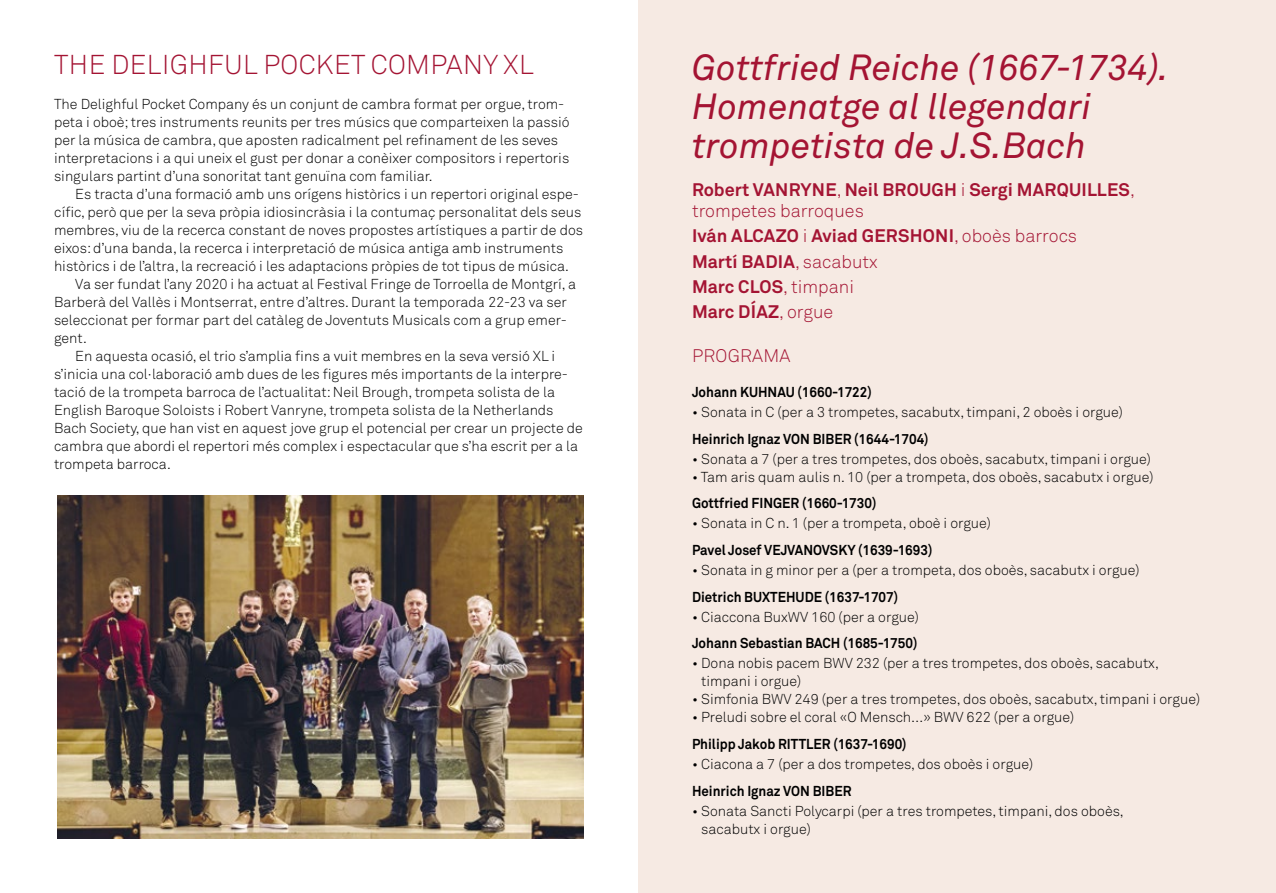
<style>
.page{position:relative;width:1276px;height:893px;background:#fff}
.page>*{position:absolute;margin:0;border:0;box-sizing:border-box;transform-origin:0 0}
.t1{font:italic 36px/39px "Akkurat";color:#a41433}
.t2{font:300 27px "Akkurat";letter-spacing:.015em;color:#a41433}
.t3{font:700 18px/25.2px "Akkurat";letter-spacing:.01em;color:#a41433}
.t4{font:300 18px "Akkurat";letter-spacing:.015em;color:#a41433}
.t5{font:300 14.25px/18px "Akkurat";color:#000}
.t6{font:700 14.25px "Akkurat";color:#000;scale:.93 1}
.s1{font-weight:300}
</style>
<div class="page">
<div style="left:638px;top:0;width:638px;height:893px;background:#f6eae3"></div>
<img style="left:58px;top:495px;width:526px;height:344px">
<h2 class="t2" style="left:54px;top:48px;width:481px">THE DELIGHFUL POCKET COMPANY XL</h2>
<p class="t5" style="left:54px;top:95px;width:517px">The Delighful Pocket Company és un conjunt de cambra format per orgue, trom&shy;peta i oboè; tres instruments reunits per tres músics que comparteixen la passió per la música de cambra, que aposten radicalment pel refinament de les seves interpretacions i a qui uneix el gust per donar a conèixer compositors i repertoris singulars partint d’una sonoritat tant genuïna com familiar.</p>
<p class="t5" style="left:75px;top:185px;width:505px">Es tracta d’una formació amb uns orígens històrics i un repertori original espe-</p>
<p class="t5" style="left:54px;top:203px;width:529px">cífic, però que per la seva pròpia idiosincràsia i la contumaç personalitat dels seus</p>
<p class="t5" style="left:54px;top:221px;width:530px">membres, viu de la recerca constant de noves propostes artístiques a partir de dos</p>
<p class="t5" style="left:54px;top:239px;width:511px">eixos: d’una banda, la recerca i interpretació de música antiga amb instruments</p>
<p class="t5" style="left:54px;top:257px;width:516px">històrics i de l’altra, la recreació i les adaptacions pròpies de tot tipus de música.</p>
<p class="t5" style="left:75px;top:275px;width:502px">Va ser fundat l’any 2020 i ha actuat al Festival Fringe de Torroella de Montgrí, a</p>
<p class="t5" style="left:54px;top:293px;width:514px">Barberà del Vallès i Montserrat, entre d’altres. Durant la temporada 22-23 va ser</p>
<p class="t5" style="left:54px;top:311px;width:514px">seleccionat per formar part del catàleg de Joventuts Musicals com a grup emer-</p>
<p class="t5" style="left:54px;top:329px;width:34px">gent.</p>
<p class="t5" style="left:75px;top:347px;width:481px">En aquesta ocasió, el trio s’amplia fins a vuit membres en la seva versió XL i</p>
<p class="t5" style="left:54px;top:365px;width:515px">s’inicia una col·laboració amb dues de les figures més importants de la interpre-</p>
<p class="t5" style="left:54px;top:383px;width:502px">tació de la trompeta barroca de l’actualitat: Neil Brough, trompeta solista de la</p>
<p class="t5" style="left:54px;top:401px;width:501px">English Baroque Soloists i Robert Vanryne, trompeta solista de la Netherlands</p>
<p class="t5" style="left:54px;top:419px;width:530px">Bach Society, que han vist en aquest jove grup el potencial per crear un projecte de</p>
<p class="t5" style="left:54px;top:437px;width:525px">cambra que abordi el repertori més complex i espectacular que s’ha escrit per a la</p>
<p class="t5" style="left:54px;top:455px;width:118px">trompeta barroca.</p>
<h1 class="t1" style="left:692px;top:49px;width:478px">Gottfried Reiche (1667-1734).<br>Homenatge al llegendari trompetista de J.S.Bach</h1>
<p class="t3" style="left:692px;top:179px;width:444px;line-height:21px">Robert VANRYNE<span class="s1">,</span> Neil BROUGH <span class="s1">i</span> Sergi MARQUILLES<span class="s1">, trompetes barroques</span></p>
<p class="t3" style="left:692px;top:223px;width:386px">Iván ALCAZO <span class="s1">i</span> Aviad GERSHONI<span class="s1">, oboès barrocs<br></span>Martí BADIA<span class="s1">, sacabutx<br></span>Marc CLOS<span class="s1">, timpani<br></span>Marc DÍAZ<span class="s1">, orgue</span></p>
<p class="t4" style="left:692px;top:345px;width:100px">PROGRAMA</p>
<p class="t6" style="left:692px;top:383px;width:195px">Johann KUHNAU (1660-1722)</p>
<p class="t5" style="left:692px;top:403px;width:432px">• Sonata in C (per a 3 trompetes, sacabutx, timpani, 2 oboès i orgue)</p>
<p class="t6" style="left:692px;top:430px;width:256px">Heinrich Ignaz VON BIBER (1644-1704)</p>
<p class="t5" style="left:692px;top:450px;width:460px">• Sonata a 7 (per a tres trompetes, dos oboès, sacabutx, timpani i orgue)</p>
<p class="t5" style="left:692px;top:468px;width:463px">• Tam aris quam aulis n. 10 (per a trompeta, dos oboès, sacabutx i orgue)</p>
<p class="t6" style="left:692px;top:494px;width:200px">Gottfried FINGER (1660-1730)</p>
<p class="t5" style="left:692px;top:515px;width:300px">• Sonata in C n. 1 (per a trompeta, oboè i orgue)</p>
<p class="t6" style="left:692px;top:541px;width:260px">Pavel Josef VEJVANOVSKY (1639-1693)</p>
<p class="t5" style="left:692px;top:561px;width:449px">• Sonata in g minor per a (per a trompeta, dos oboès, sacabutx i orgue)</p>
<p class="t6" style="left:692px;top:588px;width:223px">Dietrich BUXTEHUDE (1637-1707)</p>
<p class="t5" style="left:692px;top:608px;width:228px">• Ciaccona BuxWV 160 (per a orgue)</p>
<p class="t6" style="left:692px;top:634px;width:244px">Johann Sebastian BACH (1685-1750)</p>
<p class="t5" style="left:701px;top:655px;width:459px;text-indent:-9px">• Dona nobis pacem BWV 232 (per a tres trompetes, dos oboès, sacabutx, timpani i orgue)</p>
<p class="t5" style="left:692px;top:691px;width:510px">• Simfonia BWV 249 (per a tres trompetes, dos oboès, sacabutx, timpani i orgue)</p>
<p class="t5" style="left:692px;top:709px;width:384px">• Preludi sobre el coral «O Mensch…» BWV 622 (per a orgue)</p>
<p class="t6" style="left:692px;top:735px;width:232px">Philipp Jakob RITTLER (1637-1690)</p>
<p class="t5" style="left:692px;top:755px;width:343px">• Ciacona a 7 (per a dos trompetes, dos oboès i orgue)</p>
<p class="t6" style="left:692px;top:781px;width:173px">Heinrich Ignaz VON BIBER</p>
<p class="t5" style="left:701px;top:802px;width:424px;text-indent:-9px">• Sonata Sancti Polycarpi (per a tres trompetes, timpani, dos oboès, sacabutx i orgue)</p>
</div>
